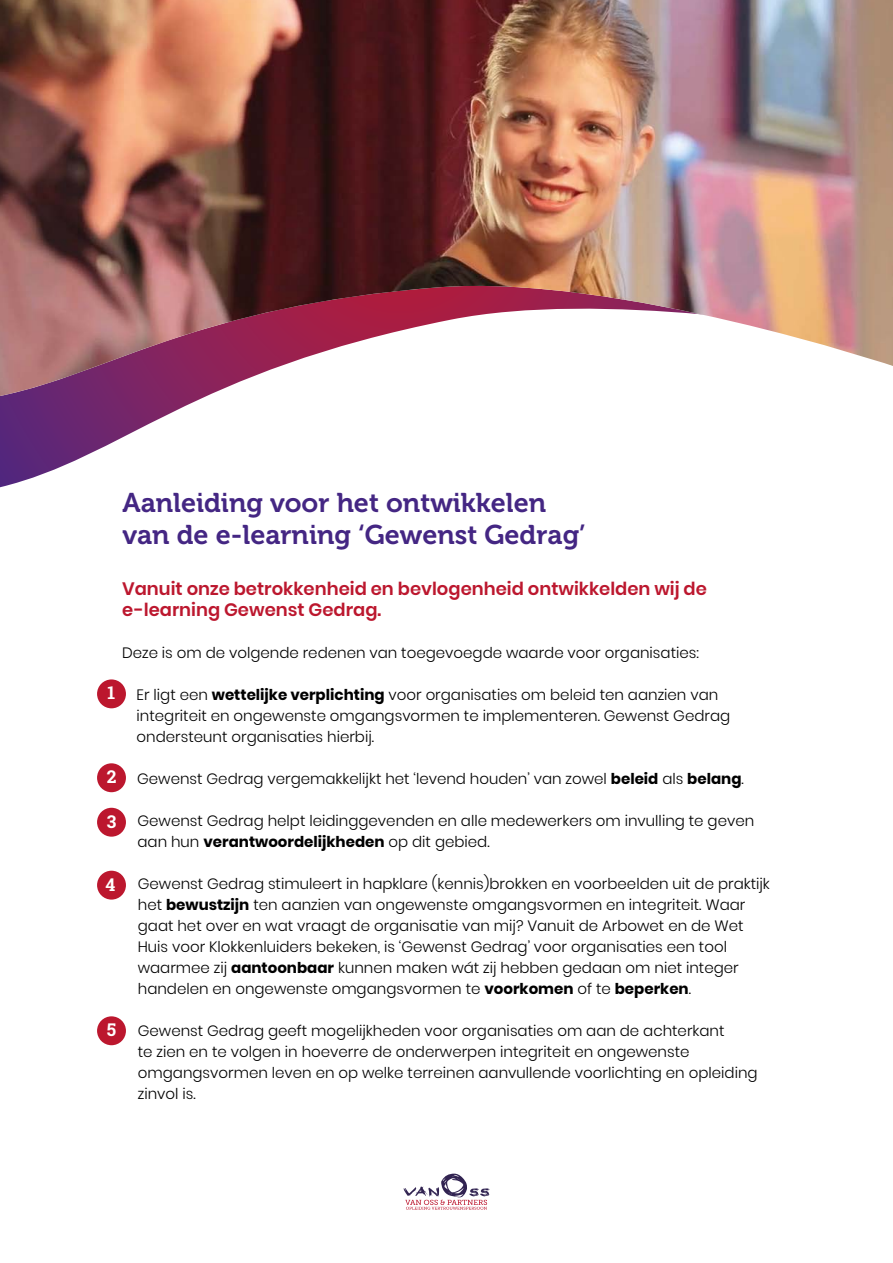
<style>
.page{position:relative;width:893px;height:1263px;background:#fff}
.page>*{position:absolute;margin:0;border:0;box-sizing:border-box;transform-origin:0 0}
.t1{font:27px/31px "Museo 700";color:#442683}
.t2{font:600 18px/21px "Poppins";color:#bc172e}
.t3{font:700 17.55px "Roboto Slab";color:#fff}
.t4{font:300 15px/21px "Poppins";color:#000}
.s1{color:#fff}
.s2{font-weight:700}
</style>
<div class="page">
<svg style="left:0;top:409px;width:179px;height:78px"></svg>
<svg style="left:0;top:396px;width:207px;height:13px;background:#793476"></svg>
<img style="left:0;top:0;width:893px;height:396px">
<div style="left:97px;top:679px;width:29px;height:29px;background:#bc172e;border-radius:50%"></div>
<div style="left:97px;top:763px;width:29px;height:29px;background:#bc172e;border-radius:50%"></div>
<div style="left:97px;top:808px;width:29px;height:29px;background:#bc172e;border-radius:50%"></div>
<div style="left:97px;top:871px;width:29px;height:28px;background:#bc172e;border-radius:50%"></div>
<div style="left:97px;top:1016px;width:29px;height:29px;background:#bc172e;border-radius:50%"></div>
<img style="left:424px;top:1199px;width:63px;height:6px">
<img style="left:406px;top:1206px;width:81px;height:4px">
<svg style="left:403px;top:1173px;width:86px;height:24px"></svg>
<svg style="left:851px;top:323px;width:42px;height:73px"></svg>
<h1 class="t1" style="left:122px;top:488px;width:465px">Aanleiding voor het ontwikkelen van de e-learning ‘Gewenst Gedrag’</h1>
<p class="t2" style="left:122px;top:578px;width:586px">Vanuit onze betrokkenheid en bevlogenheid ontwikkelden wij de e-learning Gewenst Gedrag.</p>
<p class="t4" style="left:122px;top:642px;width:578px">Deze is om de volgende redenen van toegevoegde waarde voor organisaties:</p>
<p class="t4" style="left:137px;top:684px;width:595px;text-indent:-14px"><span class="s1">1.</span> Er ligt een <span class="s2">wettelijke verplichting</span> voor organisaties om beleid ten aanzien van integriteit en ongewenste omgangsvormen te implementeren. Gewenst Gedrag ondersteunt organisaties hierbij.</p>
<p class="t4" style="left:122px;top:768px;width:623px"><span class="s1">2.</span> Gewenst Gedrag vergemakkelijkt het ‘levend houden’ van zowel <span class="s2">beleid</span> als <span class="s2">belang</span>.</p>
<p class="t4" style="left:137px;top:810px;width:618px;text-indent:-15px"><span class="s1">3.</span> Gewenst Gedrag helpt leidinggevenden en alle medewerkers om invulling te geven aan hun <span class="s2">verantwoordelijkheden</span> op dit gebied.</p>
<p class="t4" style="left:138px;top:873px;width:634px;text-indent:-15px"><span class="s1">4.</span> Gewenst Gedrag stimuleert in hapklare (kennis)brokken en voorbeelden uit de praktijk het <span class="s2">bewustzijn</span> ten aanzien van ongewenste omgangsvormen en integriteit. Waar gaat het over en wat vraagt de organisatie van mij? Vanuit de Arbowet en de Wet Huis voor Klokkenluiders bekeken, is ‘Gewenst Gedrag’ voor organisaties een tool waarmee zij <span class="s2">aantoonbaar</span> kunnen maken wát zij hebben gedaan om niet integer handelen en ongewenste omgangsvormen te <span class="s2">voorkomen</span> of te <span class="s2">beperken</span>.</p>
<p class="t4" style="left:138px;top:1020px;width:621px;text-indent:-15px"><span class="s1">5.</span> Gewenst Gedrag geeft mogelijkheden voor organisaties om aan de achterkant<br>te zien en te volgen in hoeverre de onderwerpen integriteit en ongewenste omgangsvormen leven en op welke terreinen aanvullende voorlichting en opleiding zinvol is.</p>
<p class="t3" style="left:108px;top:681px;width:9px">1</p>
<p class="t3" style="left:107px;top:765px;width:11px">2</p>
<p class="t3" style="left:107px;top:809px;width:11px">3</p>
<p class="t3" style="left:106px;top:872px;width:11px">4</p>
<p class="t3" style="left:107px;top:1018px;width:11px">5</p>
</div>
